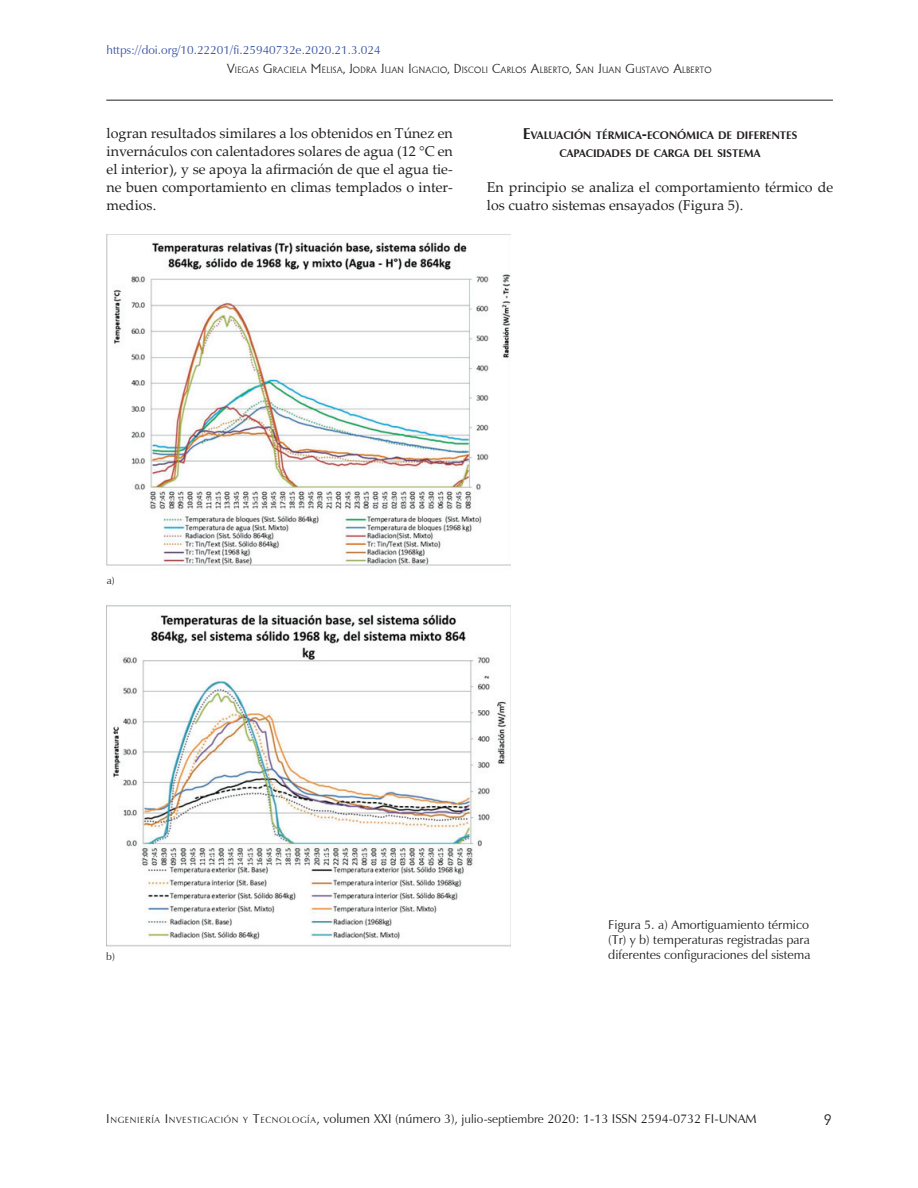
<style>
.page{position:relative;width:918px;height:1188px;background:#fff}
.page>*{position:absolute;margin:0;border:0;box-sizing:border-box;transform-origin:0 0}
.t1{font:300 15px "Adelon";color:#231f20}
.t2{font:14.25px/18px "Palatino Linotype";color:#231f20;text-align:justify}
.t3{font:12.75px/15px "Zapf Humanist 601 BT";color:#231f20}
.t4{font:12px "Zapf Humanist 601 BT";color:#3853a3}
.t5{font:700 10.95px/18px "Zapf Humanist 601 BT";color:#231f20;text-align:center}
.t6{font:10.5px "Zapf Humanist 601 BT";color:#231f20}
.t7{font:300 8.85px "Adelon";letter-spacing:.035em;color:#231f20}
.s1{font-size:12.75px}
.s2{font-size:15.75px}
.s3{font-style:inherit}
.s4{font-size:8.85px}
.s5{font-size:12px}
</style>
<div class="page">
<hr style="left:106px;top:100px;width:727px;height:1px;background:#231f20">
<img style="left:107px;top:234px;width:404px;height:713px">
<div style="left:107px;top:577px;width:380px;height:19px;background:#fff"></div>
<p class="t4" style="left:107px;top:43px;width:276px">https://doi.org/10.22201/fi.25940732e.2020.21.3.024</p>
<p class="t7" style="left:228px;top:65px;width:486px"><span class="s1">V</span>IEGAS <span class="s1">G</span>RACIELA <span class="s1">M</span>ELISA<span class="s1">, J</span>ODRA <span class="s1">J</span>UAN <span class="s1">I</span> GNACIO<span class="s1">, D</span>ISCOLI <span class="s1">C</span>ARLOS <span class="s1">A</span>LBERTO<span class="s1">, S</span>AN <span class="s1">J</span>UAN <span class="s1">G</span>USTAVO <span class="s1">A</span>LBERTO</p>
<p class="t2" style="left:107px;top:123px;width:348px">logran resultados similares a los obtenidos en Túnez en invernáculos con calentadores solares de agua (12 °C en el interior), y se apoya la afirmación de que el agua tie&shy;ne buen comportamiento en climas templados o inter&shy;medios.</p>
<p class="t5" style="left:523px;top:126px;width:275px"><span class="s2">E</span>VALUACIÓN TÉRMICA<span class="s2">-</span>ECONÓMICA DE DIFERENTES<br>CAPACIDADES DE CARGA DEL SISTEMA</p>
<p class="t2" style="left:487px;top:177px;width:348px">En principio se analiza el comportamiento térmico de los cuatro sistemas ensayados (Figura 5).</p>
<p class="t6" style="left:107px;top:574px;width:9px">a)</p>
<p class="t6" style="left:106px;top:950px;width:10px">b)</p>
<p class="t3" style="left:608px;top:917px;width:204px">Figura 5. a) Amortiguamiento térmico (Tr) y b) temperaturas registradas para diferentes configuraciones del sistema</p>
<p class="t3" style="left:106px;top:1111px;width:652px"><span class="s3">I</span><span class="s4">NGENI ERÍA</span> <span class="s3">I</span><span class="s4">NVESTI GACI ÓN Y</span> <span class="s3">T</span><span class="s4">ECNOLOGÍA</span>, volumen XXI (número 3), <span class="s5">julio-septiembre</span> 2020: 1-13 ISSN 2594-0732 FI-UNAM</p>
<p class="t1" style="left:823px;top:1111px;width:10px">9</p>
</div>
